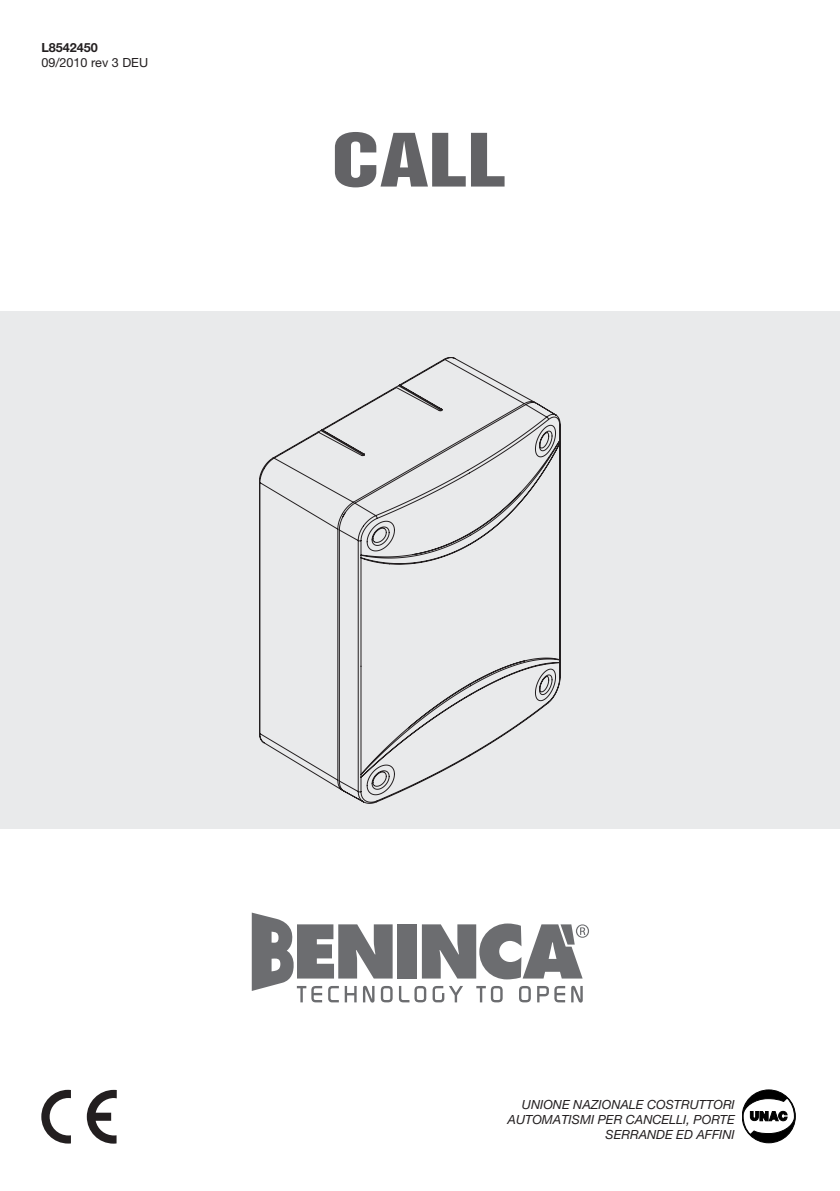
<style>
.page{position:relative;width:840px;height:1191px;background:#fff}
.page>*{position:absolute;margin:0;border:0;box-sizing:border-box;transform-origin:0 0}
.t1{font:67.2px "Helvetica Inserat";color:#636366;scale:1.3 1}
.t2{font:italic 12.6px "Helvetica Neue LT Pro";color:#231f20}
.t3{font:12.6px "Helvetica Neue LT Pro";color:#231f20}
.t4{font:700 12.6px "Helvetica Neue LT Pro";color:#231f20}
</style>
<div class="page">
<div style="left:0;top:311px;width:839px;height:517px;background:#e9eaeb"></div>
<svg style="left:399px;top:986px;width:27px;height:16px"></svg>
<svg style="left:432px;top:986px;width:31px;height:16px"></svg>
<svg style="left:476px;top:986px;width:26px;height:16px"></svg>
<svg style="left:519px;top:986px;width:11px;height:16px"></svg>
<svg style="left:537px;top:986px;width:11px;height:16px"></svg>
<svg style="left:554px;top:986px;width:11px;height:16px"></svg>
<svg style="left:571px;top:985px;width:11px;height:17px"></svg>
<div style="left:396px;top:924px;width:20px;height:54px;background:#6c6d70"></div>
<svg style="left:421px;top:923px;width:167px;height:56px"></svg>
<svg style="left:252px;top:912px;width:140px;height:90px"></svg>
<div style="left:741px;top:1090px;width:53px;height:52px;background:#000;border-radius:50%"></div>
<div style="left:741px;top:1089px;width:54px;height:53px;border:1px solid #000;border-radius:50%"></div>
<svg style="left:742px;top:1097px;width:52px;height:37px"></svg>
<svg style="left:87px;top:1089px;width:30px;height:54px"></svg>
<svg style="left:41px;top:1089px;width:30px;height:54px"></svg>
<svg style="left:259px;top:357px;width:301px;height:446px"></svg>
<p class="t4" style="left:41px;top:39px;width:58px">L8542450</p>
<p class="t3" style="left:41px;top:55px;width:108px">09/2010 rev 3 DEU</p>
<p class="t1" style="left:331px;top:120px;width:136px">CALL</p>
<p class="t2" style="left:521px;top:1097px;width:214px">UNIONE NAZIONALE COSTRUTTORI</p>
<p class="t2" style="left:507px;top:1112px;width:229px">AUTOMATISMI PER CANCELLI, PORTE</p>
<p class="t2" style="left:605px;top:1127px;width:131px">SERRANDE ED AFFINI</p>
</div>
